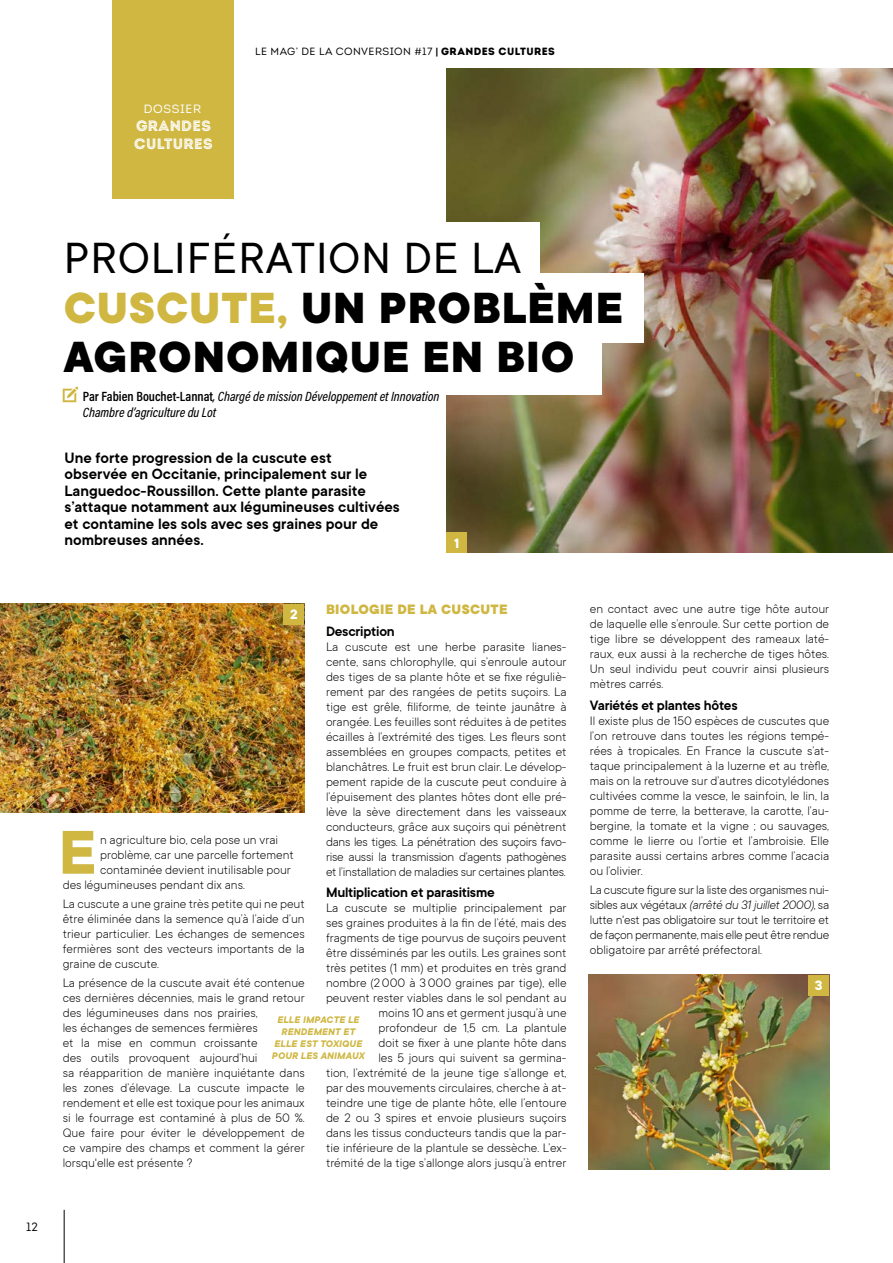
<style>
.page{position:relative;width:893px;height:1263px;background:#fff}
.page>*{position:absolute;margin:0;border:0;box-sizing:border-box;transform-origin:0 0}
.t1{font:700 67.95px "TT Commons";color:#cfb742}
.t2{font:800 48px/49.5px "TT Commons";letter-spacing:.02em;color:#000}
.t3{font:600 16.5px/16.5px "TT Commons";color:#000}
.t4{font:600 15px "TT Commons";letter-spacing:-.015em;color:#000}
.t5{font:800 15px "TT Commons";letter-spacing:.02em;color:#cfb742}
.t6{font:15px/18px "Intro Rust Base Line";letter-spacing:.02em;color:#fff}
.t7{font:700 15px "TT Commons";color:#fff}
.t8{font:300 13.5px/15px "TT Commons";color:#000;text-align:justify}
.t9{font:italic 500 13.5px/16.2px "Acumin Pro Cond";color:#000}
.t10{font:12px "Intro Rust Book Base";letter-spacing:.05em;color:#fff}
.t11{font:12px "Intro Rust Book Base";color:#000}
.t12{font:italic 700 10.5px/12px "TT Commons";letter-spacing:.02em;color:#cfb742;text-align:center}
.t13{font:10.5px "Intro Rust Book Base";letter-spacing:.04em;color:#000}
.s1{font-family:"Informative";font-weight:900}
.s2{font-family:"Intro Rust Base"}
.s3{font-weight:400}
.s4{color:#cfb742}
.s5{font-weight:600;font-style:normal}
.s6{font-style:italic}
</style>
<div class="page">
<img style="left:446px;top:68px;width:447px;height:485px">
<img style="left:0;top:604px;width:304px;height:208px">
<img style="left:588px;top:975px;width:241px;height:194px">
<div style="left:63px;top:222px;width:477px;height:69px;background:#fff"></div>
<div style="left:63px;top:273px;width:581px;height:70px;background:#fff"></div>
<div style="left:63px;top:325px;width:538px;height:69px;background:#fff"></div>
<hr style="left:64px;top:1210px;width:1px;height:53px;background:#000">
<svg style="left:63px;top:387px;width:15px;height:15px"></svg>
<div style="left:446px;top:532px;width:21px;height:21px;background:#cfb742"></div>
<div style="left:284px;top:604px;width:20px;height:20px;background:#cfb742"></div>
<div style="left:808px;top:975px;width:21px;height:20px;background:#cfb742"></div>
<div style="left:113px;top:0;width:121px;height:199px;background:#cfb742"></div>
<p class="t10" style="left:144px;top:102px;width:59px">DOSSIER</p>
<p class="t6" style="left:134px;top:117px;width:80px">GRANDES<br>CULTURES</p>
<p class="t13" style="left:255px;top:45px;width:301px">LE MAG’ DE LA CONVERSION #17 <span class="s1">|</span> <span class="s2">GRANDES CULTURES</span></p>
<p class="t11" style="left:26px;top:1219px;width:14px">12</p>
<h2 class="t2" style="left:64px;top:235px;width:561px"><span class="s3">PROLIFÉRATION DE LA<br></span><span class="s4">CUSCUTE,</span> UN PROBLÈME<br>AGRONOMIQUE EN BIO</h2>
<p class="t9" style="left:83px;top:388px;width:358px"><span class="s5">Par Fabien Bouchet-Lannat</span>, Chargé de mission Développement et Innovation<br>Chambre d’agriculture du Lot</p>
<p class="t3" style="left:65px;top:450px;width:337px">Une forte progression de la cuscute est<br>observée en Occitanie, principalement sur le Languedoc-Roussillon. Cette plante parasite s’attaque notamment aux légumineuses cultivées et contamine les sols avec ses graines pour de nombreuses années.</p>
<p class="t7" style="left:454px;top:535px;width:7px">1</p>
<p class="t5" style="left:326px;top:601px;width:183px">BIOLOGIE DE LA CUSCUTE</p>
<p class="t4" style="left:326px;top:623px;width:70px">Description</p>
<p class="t8" style="left:326px;top:639px;width:242px">La cuscute est une herbe parasite lianes&shy;cente, sans chlorophylle, qui s’enroule autour des tiges de sa plante hôte et se fixe réguliè&shy;rement par des rangées de petits suçoirs. La tige est grêle, filiforme, de teinte jaunâtre à orangée. Les feuilles sont réduites à de petites écailles à l’extrémité des tiges. Les fleurs sont assemblées en groupes compacts, petites et blanchâtres. Le fruit est brun clair. Le dévelop&shy;pement rapide de la cuscute peut conduire à l’épuisement des plantes hôtes dont elle pré&shy;lève la sève directement dans les vaisseaux conducteurs, grâce aux suçoirs qui pénètrent dans les tiges. La pénétration des suçoirs favo&shy;rise aussi la transmission d’agents pathogènes et l’installation de maladies sur certaines plantes.</p>
<p class="t4" style="left:326px;top:884px;width:170px">Multiplication et parasitisme</p>
<p class="t8" style="left:326px;top:900px;width:242px;text-align:right">La cuscute se multiplie principalement par ses graines produites à la fin de l’été, mais des fragments de tige pourvus de suçoirs peuvent être disséminés par les outils. Les graines sont très petites (1 mm) et produites en très grand nombre (2000 à 3000 graines par tige), elle peuvent rester viables dans le sol pendant au moins 10 ans et germent jusqu’à une profondeur de 1,5 cm. La plantule<br>doit se fixer à une plante hôte dans<br>les 5 jours qui suivent sa germina-<br>tion, l’extrémité de la jeune tige s’allonge et, par des mouvements circulaires, cherche à at&shy;teindre une tige de plante hôte, elle l’entoure de 2 ou 3 spires et envoie plusieurs suçoirs dans les tissus conducteurs tandis que la par&shy;tie inférieure de la plantule se dessèche. L’ex&shy;trémité de la tige s’allonge alors jusqu’à entrer</p>
<p class="t7" style="left:290px;top:606px;width:9px">2</p>
<h1 class="t1" style="left:59px;top:815px;width:40px">E</h1>
<p class="t8" style="left:100px;top:832px;width:180px">n agriculture bio, cela pose un vrai</p>
<p class="t8" style="left:100px;top:847px;width:195px">problème, car une parcelle fortement</p>
<p class="t8" style="left:100px;top:862px;width:192px">contaminée devient inutilisable pour</p>
<p class="t8" style="left:63px;top:877px;width:184px">des légumineuses pendant dix ans.</p>
<p class="t8" style="left:63px;top:896px;width:244px">La cuscute a une graine très petite qui ne peut être éliminée dans la semence qu’à l’aide d’un trieur particulier. Les échanges de semences fermières sont des vecteurs importants de la graine de cuscute.</p>
<p class="t8" style="left:63px;top:975px;width:244px;text-align:left">La présence de la cuscute avait été contenue ces dernières décennies, mais le grand retour des légumineuses dans nos prairies,<br>les échanges de semences fermières<br>et la mise en commun croissante<br>des outils provoquent aujourd’hui<br>sa réapparition de manière inquiétante dans les zones d’élevage. La cuscute impacte le rendement et elle est toxique pour les animaux si le fourrage est contaminé à plus de 50 %.<br>Que faire pour éviter le développement de ce vampire des champs et comment la gérer lorsqu'elle est présente ?</p>
<p class="t12" style="left:272px;top:1013px;width:94px">ELLE IMPACTE LE<br>RENDEMENT ET<br>ELLE EST TOXIQUE<br>POUR LES ANIMAUX</p>
<p class="t8" style="left:590px;top:601px;width:241px">en contact avec une autre tige hôte autour de laquelle elle s’enroule. Sur cette portion de tige libre se développent des rameaux laté&shy;raux, eux aussi à la recherche de tiges hôtes.<br>Un seul individu peut couvrir ainsi plusieurs mètres carrés.</p>
<p class="t4" style="left:590px;top:697px;width:149px">Variétés et plantes hôtes</p>
<p class="t8" style="left:590px;top:713px;width:241px">Il existe plus de 150 espèces de cuscutes que l’on retrouve dans toutes les régions tempé&shy;rées à tropicales. En France la cuscute s’at&shy;taque principalement à la luzerne et au trèfle, mais on la retrouve sur d’autres dicotylédones cultivées comme la vesce, le sainfoin, le lin, la pomme de terre, la betterave, la carotte, l’au&shy;bergine, la tomate et la vigne ; ou sauvages, comme le lierre ou l’ortie et l’ambroisie. Elle parasite aussi certains arbres comme l’acacia ou l’olivier.</p>
<p class="t8" style="left:590px;top:882px;width:241px">La cuscute figure sur la liste des organismes nui&shy;sibles aux végétaux <span class="s6">(arrêté du 31 juillet 2000)</span>, sa lutte n'est pas obligatoire sur tout le territoire et de façon permanente, mais elle peut être rendue obligatoire par arrêté préfectoral.</p>
<p class="t7" style="left:815px;top:977px;width:9px">3</p>
</div>
